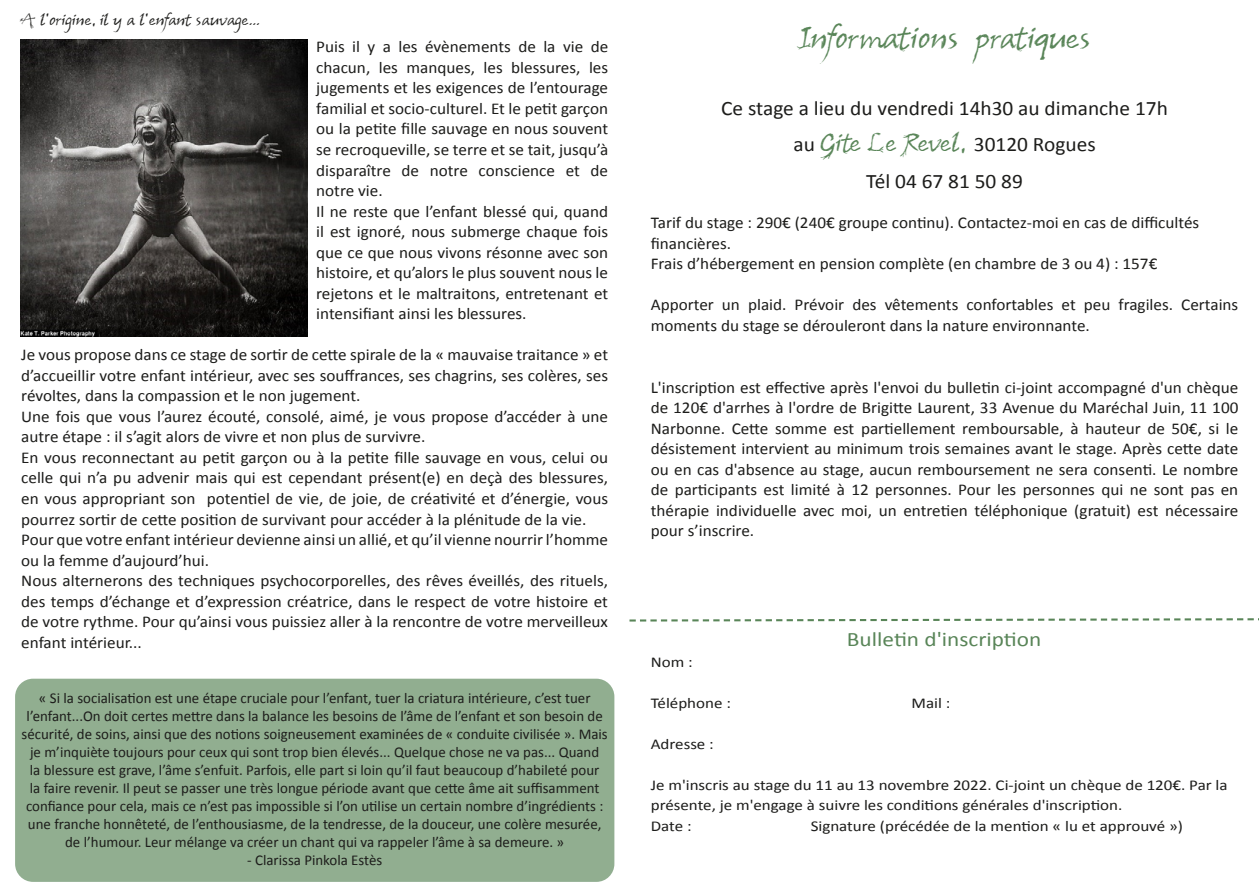
<style>
.page{position:relative;width:1259px;height:893px;background:#fff}
.page>*{position:absolute;margin:0;border:0;box-sizing:border-box;transform-origin:0 0}
.t1{font:42.6px "CF Arbres";letter-spacing:-.025em;color:#598558;scale:1.04 1}
.t2{font:21.75px "CF Arbres";color:#1d1d1b;scale:1.04 1}
.t3{font:20.55px/36.8px "Calibri";color:#1d1d1b;text-align:center;scale:1.04 1}
.t4{font:20.55px "Calibri";color:#598558;scale:1.13 1}
.t5{font:16.5px/20.5px "Calibri";color:#1d1d1b;scale:1.04 1}
.t6{font:15px/18px "Calibri";color:#1d1d1b;text-align:center}
.t7{font:15px/20.5px "Calibri";color:#1d1d1b;scale:1.13 1}
.s1{font-family:"CF Arbres";font-size:35.25px;color:#598558}
.s2{font-family:"CF Arbres";font-size:34.65px;color:#598558}
</style>
<div class="page">
<div style="left:15px;top:679px;width:599px;height:203px;background:#91ae90;border-radius:18px"></div>
<svg style="left:629px;top:618px;width:630px;height:4px"></svg>
<img style="left:21px;top:40px;width:286px;height:297px">
<h2 class="t2" style="left:21px;top:10px;width:231px">A l’origine, il y a l’enfant sauvage...</h2>
<p class="t5" style="left:316px;top:36px;width:282px">Puis il y a les évènements de la vie de chacun, les manques, les blessures, les jugements et les exigences de l’entourage familial et socio-culturel. Et le petit garçon ou la petite fille sauvage en nous souvent se recroqueville, se terre et se tait, jusqu’à disparaître de notre conscience et de notre vie.<br>Il ne reste que l’enfant blessé qui, quand il est ignoré, nous submerge chaque fois que ce que nous vivons résonne avec son histoire, et qu’alors le plus souvent nous le rejetons et le maltraitons, entretenant et intensifiant ainsi les blessures.</p>
<p class="t5" style="left:21px;top:344px;width:566px">Je vous propose dans ce stage de sortir de cette spirale de la « mauvaise traitance » et d’accueillir votre enfant intérieur, avec ses souffrances, ses chagrins, ses colères, ses révoltes, dans la compassion et le non jugement.<br>Une fois que vous l’aurez écouté, consolé, aimé, je vous propose d’accéder à une autre étape : il s’agit alors de vivre et non plus de survivre.<br>En vous reconnectant au petit garçon ou à la petite fille sauvage en vous, celui ou celle qui n’a pu advenir mais qui est cependant présent(e) en deçà des blessures, en vous appropriant son potentiel de vie, de joie, de créativité et d’énergie, vous pourrez sortir de cette position de survivant pour accéder à la plénitude de la vie.<br>Pour que votre enfant intérieur devienne ainsi un allié, et qu’il vienne nourrir l’homme ou la femme d’aujourd’hui.<br>Nous alternerons des techniques psychocorporelles, des rêves éveillés, des rituels, des temps d’échange et d’expression créatrice, dans le respect de votre histoire et de votre rythme. Pour qu’ainsi vous puissiez aller à la rencontre de votre merveilleux enfant intérieur...</p>
<p class="t6" style="left:22px;top:688px;width:588px">« Si la socialisation est une étape cruciale pour l’enfant, tuer la criatura intérieure, c’est tuer l’enfant...On doit certes mettre dans la balance les besoins de l’âme de l’enfant et son besoin de sécurité, de soins, ainsi que des notions soigneusement examinées de « conduite civilisée ». Mais je m’inquiète toujours pour ceux qui sont trop bien élevés... Quelque chose ne va pas... Quand<br>la blessure est grave, l’âme s’enfuit. Parfois, elle part si loin qu’il faut beaucoup d’habileté pour<br>la faire revenir. Il peut se passer une très longue période avant que cette âme ait suffisamment confiance pour cela, mais ce n’est pas impossible si l’on utilise un certain nombre d’ingrédients : une franche honnêteté, de l’enthousiasme, de la tendresse, de la douceur, une colère mesurée, de l’humour. Leur mélange va créer un chant qui va rappeler l’âme à sa demeure. »</p>
<p class="t6" style="left:247px;top:850px;width:137px">- Clarissa Pinkola Estès</p>
<h1 class="t1" style="left:798px;top:20px;width:282px">Informations pratiques</h1>
<p class="t3" style="left:721px;top:89px;width:431px">Ce stage a lieu du vendredi 14h30 au dimanche 17h au <span class="s1">Gite Le Revel</span><span class="s2">,</span> 30120 Rogues<br>Tél 04 67 81 50 89</p>
<p class="t5" style="left:651px;top:212px;width:529px">Tarif du stage : 290€ (240€ groupe continu). Contactez-moi en cas de difficultés financières.<br>Frais d’hébergement en pension complète (en chambre de 3 ou 4) : 157€</p>
<p class="t5" style="left:651px;top:294px;width:566px">Apporter un plaid. Prévoir des vêtements confortables et peu fragiles. Certains moments du stage se dérouleront dans la nature environnante.</p>
<p class="t5" style="left:651px;top:376px;width:566px;text-align:justify">L'inscription est effective après l'envoi du bulletin ci-joint accompagné d'un chèque de 120€ d'arrhes à l'ordre de Brigitte Laurent, 33 Avenue du Maréchal Juin, 11 100<br>Narbonne. Cette somme est partiellement remboursable, à hauteur de 50€, si le désistement intervient au minimum trois semaines avant le stage. Après cette date ou en cas d'absence au stage, aucun remboursement ne sera consenti. Le nombre de participants est limité à 12 personnes. Pour les personnes qui ne sont pas en thérapie individuelle avec moi, un entretien téléphonique (gratuit) est nécessaire pour s’inscrire.</p>
<p class="t4" style="left:847px;top:625px;width:174px">Bulletin d'inscription</p>
<p class="t7" style="left:651px;top:651px;width:39px">Nom :</p>
<p class="t7" style="left:651px;top:692px;width:72px">Téléphone :</p>
<p class="t7" style="left:911px;top:692px;width:36px">Mail :</p>
<p class="t7" style="left:651px;top:733px;width:57px">Adresse :</p>
<p class="t7" style="left:651px;top:774px;width:512px">Je m'inscris au stage du 11 au 13 novembre 2022. Ci-joint un chèque de 120€. Par la présente, je m'engage à suivre les conditions générales d'inscription.<br>Date :</p>
<p class="t7" style="left:810px;top:815px;width:331px">Signature (précédée de la mention « lu et approuvé »)</p>
</div>
